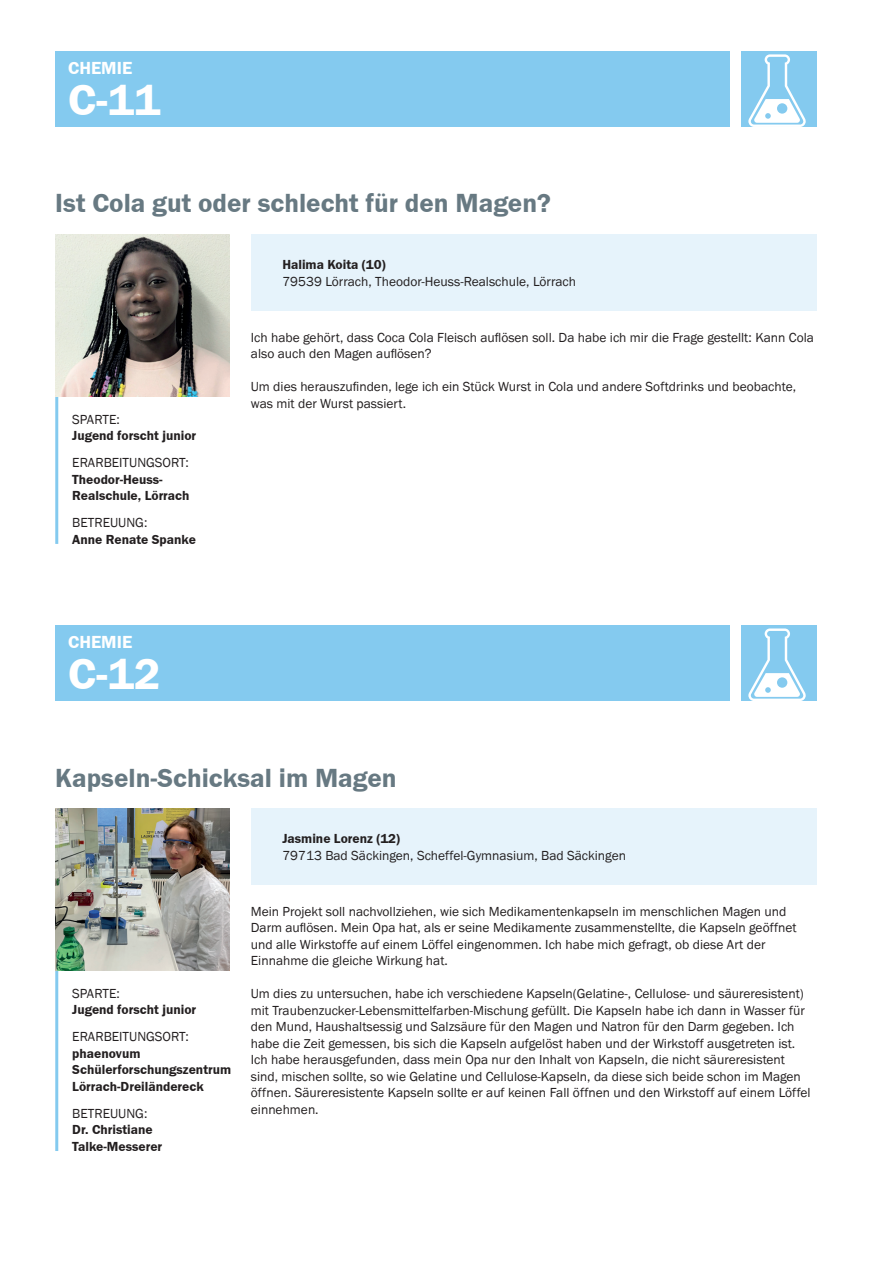
<style>
.page{position:relative;width:893px;height:1263px;background:#fff}
.page>*{position:absolute;margin:0;border:0;box-sizing:border-box;transform-origin:0 0}
.t1{font:700 45px "SICK Franklin";color:#fff}
.t2{font:700 27px "SICK Franklin";color:#677982}
.t3{font:700 18px "SICK Franklin";color:#fff}
.t4{font:13.5px/16.5px "SICK Franklin";color:#231f20}
.t5{font:700 13.5px/16.5px "SICK Franklin";color:#231f20}
</style>
<div class="page">
<div style="left:251px;top:234px;width:565px;height:76px;background:#e6f3fb"></div>
<hr style="left:55px;top:395px;width:3px;height:149px;background:#84caef">
<hr style="left:55px;top:970px;width:3px;height:181px;background:#84caef">
<div style="left:251px;top:808px;width:565px;height:77px;background:#e6f3fb"></div>
<img style="left:55px;top:234px;width:175px;height:162px">
<img style="left:55px;top:808px;width:175px;height:162px">
<div style="left:55px;top:51px;width:675px;height:76px;background:#84caef"></div>
<div style="left:741px;top:51px;width:75px;height:76px;background:#84caef"></div>
<svg style="left:748px;top:54px;width:58px;height:73px"></svg>
<div style="left:55px;top:625px;width:675px;height:76px;background:#84caef"></div>
<div style="left:741px;top:625px;width:75px;height:76px;background:#84caef"></div>
<svg style="left:748px;top:628px;width:58px;height:73px"></svg>
<h3 class="t3" style="left:68px;top:57px;width:66px">CHEMIE</h3>
<h1 class="t1" style="left:68px;top:73px;width:94px">C-11</h1>
<h2 class="t2" style="left:55px;top:187px;width:497px">Ist Cola gut oder schlecht für den Magen?</h2>
<p class="t5" style="left:282px;top:257px;width:105px">Halima Koita (10)</p>
<p class="t4" style="left:282px;top:273px;width:295px">79539 Lörrach, Theodor-Heuss-Realschule, Lörrach</p>
<p class="t4" style="left:72px;top:411px;width:49px">SPARTE:</p>
<p class="t5" style="left:72px;top:428px;width:125px">Jugend forscht junior</p>
<p class="t4" style="left:72px;top:455px;width:118px">ERARBEITUNGSORT:</p>
<p class="t5" style="left:72px;top:471px;width:119px">Theodor-Heuss-<br>Realschule, Lörrach</p>
<p class="t4" style="left:72px;top:515px;width:77px">BETREUUNG:</p>
<p class="t5" style="left:72px;top:531px;width:125px">Anne Renate Spanke</p>
<h3 class="t3" style="left:68px;top:631px;width:66px">CHEMIE</h3>
<h1 class="t1" style="left:68px;top:647px;width:94px">C-12</h1>
<p class="t4" style="left:251px;top:329px;width:565px">Ich habe gehört, dass Coca Cola Fleisch auflösen soll. Da habe ich mir die Frage gestellt: Kann Cola also auch den Magen auflösen?</p>
<p class="t4" style="left:251px;top:378px;width:547px">Um dies herauszufinden, lege ich ein Stück Wurst in Cola und andere Softdrinks und beobachte, was mit der Wurst passiert.</p>
<h2 class="t2" style="left:55px;top:761px;width:343px">Kapseln-Schicksal im Magen</h2>
<p class="t4" style="left:72px;top:985px;width:49px">SPARTE:</p>
<p class="t5" style="left:72px;top:1002px;width:125px">Jugend forscht junior</p>
<p class="t4" style="left:72px;top:1029px;width:118px">ERARBEITUNGSORT:</p>
<p class="t5" style="left:72px;top:1045px;width:160px">phaenovum<br>Schülerforschungszentrum<br>Lörrach-Dreiländereck</p>
<p class="t4" style="left:72px;top:1105px;width:77px">BETREUUNG:</p>
<p class="t5" style="left:72px;top:1122px;width:91px">Dr. Christiane<br>Talke-Messerer</p>
<p class="t5" style="left:282px;top:831px;width:119px">Jasmine Lorenz (12)</p>
<p class="t4" style="left:282px;top:847px;width:345px">79713 Bad Säckingen, Scheffel-Gymnasium, Bad Säckingen</p>
<p class="t4" style="left:251px;top:903px;width:547px">Mein Projekt soll nachvollziehen, wie sich Medikamentenkapseln im menschlichen Magen und Darm auflösen. Mein Opa hat, als er seine Medikamente zusammenstellte, die Kapseln geöffnet und alle Wirkstoffe auf einem Löffel eingenommen. Ich habe mich gefragt, ob diese Art der Einnahme die gleiche Wirkung hat.</p>
<p class="t4" style="left:251px;top:985px;width:561px">Um dies zu untersuchen, habe ich verschiedene Kapseln(Gelatine-, Cellulose- und säureresistent) mit Traubenzucker-Lebensmittelfarben-Mischung gefüllt. Die Kapseln habe ich dann in Wasser für den Mund, Haushaltsessig und Salzsäure für den Magen und Natron für den Darm gegeben. Ich habe die Zeit gemessen, bis sich die Kapseln aufgelöst haben und der Wirkstoff ausgetreten ist.<br>Ich habe herausgefunden, dass mein Opa nur den Inhalt von Kapseln, die nicht säureresistent sind, mischen sollte, so wie Gelatine und Cellulose-Kapseln, da diese sich beide schon im Magen öffnen. Säureresistente Kapseln sollte er auf keinen Fall öffnen und den Wirkstoff auf einem Löffel einnehmen.</p>
</div>
